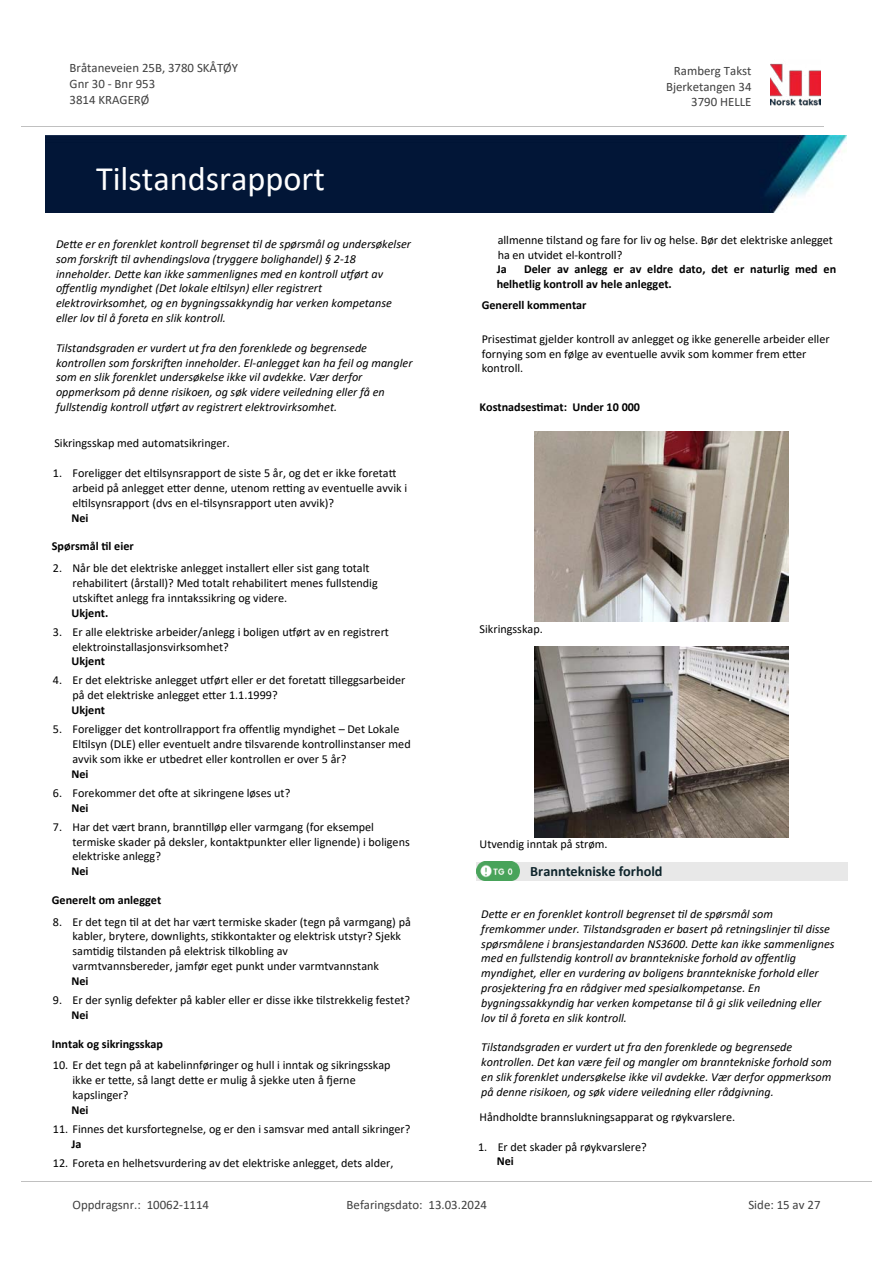
<style>
.page{position:relative;width:893px;height:1263px;background:#fff}
.page>*{position:absolute;margin:0;border:0;box-sizing:border-box;transform-origin:0 0}
.t1{font:34.35px "Calibri";color:#fff}
.t2{font:700 14.25px "Calibri";color:#0f252c}
.t3{font:12.9px/15.8px "Calibri";color:#404040}
.t4{font:12.15px/14.9px "Calibri";color:#000}
.t5{font:italic 12.15px/14.9px "Calibri";color:#000}
.t6{font:700 12.15px/14.9px "Calibri";color:#000}
</style>
<div class="page">
<img style="left:534px;top:431px;width:254px;height:191px">
<img style="left:534px;top:646px;width:254px;height:191px">
<div style="left:477px;top:862px;width:371px;height:18px;background:#e8e8e8"></div>
<img style="left:477px;top:862px;width:42px;height:18px">
<img style="left:770px;top:63px;width:51px;height:43px">
<hr style="left:21px;top:127px;width:802px;height:1px;background:#c0c0c0">
<img style="left:46px;top:135px;width:800px;height:78px">
<hr style="left:21px;top:1181px;width:851px;height:1px;background:#c0c0c0">
<p class="t3" style="left:70px;top:60px;width:170px">Bråtaneveien 25B, 3780 SKÅTØY<br>Gnr 30 - Bnr 953<br>3814 KRAGERØ</p>
<p class="t3" style="left:674px;top:63px;width:79px">Ramberg Takst</p>
<p class="t3" style="left:666px;top:78px;width:87px">Bjerketangen 34</p>
<p class="t3" style="left:691px;top:94px;width:62px">3790 HELLE</p>
<h1 class="t1" style="left:96px;top:155px;width:230px">Tilstandsrapport</h1>
<p class="t5" style="left:56px;top:236px;width:356px">De琀琀e er en forenklet kontroll begrenset 琀椀l de spørsmål og undersøkelser som forskri昀琀 琀椀l avhendingslova (tryggere bolighandel) § 2-18 inneholder. De琀琀e kan ikke sammenlignes med en kontroll u琀昀ørt av<br>o昀昀entlig myndighet (Det lokale el琀椀lsyn) eller registrert elektrovirksomhet, og en bygningssakkyndig har verken kompetanse eller lov 琀椀l å foreta en slik kontroll.</p>
<p class="t5" style="left:56px;top:340px;width:358px">Tilstandsgraden er vurdert ut fra den forenklede og begrensede kontrollen som forskri昀琀en inneholder. El-anlegget kan ha feil og mangler som en slik forenklet undersøkelse ikke vil avdekke. Vær derfor oppmerksom på denne risikoen, og søk videre veiledning eller få en fullstendig kontroll u琀昀ørt av registrert elektrovirksomhet.</p>
<p class="t4" style="left:54px;top:436px;width:177px">Sikringsskap med automatsikringer.</p>
<p class="t4" style="left:72px;top:465px;width:336px;text-indent:-20px">1. Foreligger det el琀椀lsynsrapport de siste 5 år, og det er ikke foreta琀琀arbeid på anlegget e琀琀er denne, utenom re琀紀ng av eventuelle avvik i el琀椀lsynsrapport (dvs en el-琀椀lsynsrapport uten avvik)?</p>
<p class="t6" style="left:71px;top:510px;width:19px">Nei</p>
<p class="t6" style="left:52px;top:539px;width:83px">Spørsmål 琀椀l eier</p>
<p class="t4" style="left:72px;top:560px;width:307px;text-indent:-20px">2. Når ble det elektriske anlegget installert eller sist gang totalt rehabilitert (årstall)? Med totalt rehabilitert menes fullstendig utski昀琀et anlegg fra inntakssikring og videre.</p>
<p class="t6" style="left:71px;top:605px;width:38px">Ukjent.</p>
<p class="t4" style="left:72px;top:624px;width:318px;text-indent:-20px">3. Er alle elektriske arbeider/anlegg i boligen u琀昀ørt av en registrert elektroinstallasjonsvirksomhet?</p>
<p class="t6" style="left:71px;top:654px;width:35px">Ukjent</p>
<p class="t4" style="left:72px;top:673px;width:334px;text-indent:-20px">4. Er det elektriske anlegget u琀昀ørt eller er det foreta琀琀 琀椀lleggsarbeider på det elektriske anlegget e琀琀er 1.1.1999?</p>
<p class="t6" style="left:71px;top:702px;width:35px">Ukjent</p>
<p class="t4" style="left:72px;top:721px;width:340px;text-indent:-20px">5. Foreligger det kontrollrapport fra o昀昀entlig myndighet – Det Lokale<br>El琀椀lsyn (DLE) eller eventuelt andre 琀椀lsvarende kontrollinstanser med avvik som ikke er utbedret eller kontrollen er over 5 år?</p>
<p class="t6" style="left:71px;top:766px;width:19px">Nei</p>
<p class="t4" style="left:53px;top:785px;width:239px">6. Forekommer det o昀琀e at sikringene løses ut?</p>
<p class="t6" style="left:71px;top:800px;width:19px">Nei</p>
<p class="t4" style="left:72px;top:819px;width:339px;text-indent:-20px">7. Har det vært brann, brann琀椀lløp eller varmgang (for eksempel termiske skader på deksler, kontaktpunkter eller lignende) i boligens elektriske anlegg?</p>
<p class="t6" style="left:71px;top:863px;width:19px">Nei</p>
<p class="t6" style="left:52px;top:892px;width:111px">Generelt om anlegget</p>
<p class="t4" style="left:72px;top:914px;width:340px;text-indent:-20px">8. Er det tegn 琀椀l at det har vært termiske skader (tegn på varmgang) på kabler, brytere, downlights, s琀椀kkontakter og elektrisk utstyr? Sjekk sam琀椀dig 琀椀lstanden på elektrisk 琀椀lkobling av<br>varmtvannsbereder, jamfør eget punkt under varmtvannstank</p>
<p class="t6" style="left:71px;top:973px;width:19px">Nei</p>
<p class="t4" style="left:53px;top:992px;width:359px">9. Er der synlig defekter på kabler eller er disse ikke 琀椀lstrekkelig festet?</p>
<p class="t6" style="left:71px;top:1007px;width:19px">Nei</p>
<p class="t6" style="left:52px;top:1036px;width:113px">Inntak og sikringsskap</p>
<p class="t4" style="left:72px;top:1057px;width:320px;text-indent:-20px">10. Er det tegn på at kabelinnføringer og hull i inntak og sikringsskap ikke er te琀琀e, så langt de琀琀e er mulig å sjekke uten å 昀樀erne kapslinger?</p>
<p class="t6" style="left:71px;top:1102px;width:19px">Nei</p>
<p class="t4" style="left:53px;top:1121px;width:359px">11. Finnes det kursfortegnelse, og er den i samsvar med antall sikringer?</p>
<p class="t6" style="left:71px;top:1136px;width:12px">Ja</p>
<p class="t4" style="left:53px;top:1155px;width:342px">12. Foreta en helhetsvurdering av det elektriske anlegget, dets alder,</p>
<p class="t4" style="left:498px;top:232px;width:337px">allmenne 琀椀lstand og fare for liv og helse. Bør det elektriske anlegget ha en utvidet el-kontroll?</p>
<p class="t6" style="left:497px;top:262px;width:12px">Ja</p>
<p class="t6" style="left:497px;top:262px;width:341px;text-indent:27px">Deler av anlegg er av eldre dato, det er naturlig med en helhetlig kontroll av hele anlegget.</p>
<p class="t6" style="left:482px;top:297px;width:106px">Generell kommentar</p>
<p class="t4" style="left:482px;top:331px;width:349px">Prises琀椀mat gjelder kontroll av anlegget og ikke generelle arbeider eller fornying som en følge av eventuelle avvik som kommer frem e琀琀er kontroll.</p>
<p class="t6" style="left:480px;top:400px;width:162px">Kostnadses琀椀mat: Under 10 000</p>
<p class="t4" style="left:480px;top:621px;width:65px">Sikringsskap.</p>
<p class="t4" style="left:480px;top:836px;width:130px">Utvendig inntak på strøm.</p>
<p class="t2" style="left:530px;top:861px;width:134px">Branntekniske forhold</p>
<p class="t5" style="left:481px;top:906px;width:355px">De琀琀e er en forenklet kontroll begrenset 琀椀l de spørsmål som fremkommer under. Tilstandsgraden er basert på retningslinjer 琀椀l disse spørsmålene i bransjestandarden NS3600. De琀琀e kan ikke sammenlignes med en fullstendig kontroll av branntekniske forhold av o昀昀entlig myndighet, eller en vurdering av boligens branntekniske forhold eller prosjektering fra en rådgiver med spesialkompetanse. En bygningssakkyndig har verken kompetanse 琀椀l å gi slik veiledning eller lov 琀椀l å foreta en slik kontroll.</p>
<p class="t5" style="left:481px;top:1039px;width:352px">Tilstandsgraden er vurdert ut fra den forenklede og begrensede kontrollen. Det kan være feil og mangler om branntekniske forhold som en slik forenklet undersøkelse ikke vil avdekke. Vær derfor oppmerksom på denne risikoen, og søk videre veiledning eller rådgivning.</p>
<p class="t4" style="left:480px;top:1109px;width:257px">Håndholdte brannslukningsapparat og røykvarslere.</p>
<p class="t4" style="left:478px;top:1139px;width:170px">1. Er det skader på røykvarslere?</p>
<p class="t6" style="left:497px;top:1154px;width:19px">Nei</p>
<p class="t3" style="left:72px;top:1197px;width:138px">Oppdragsnr.: 10062-1114</p>
<p class="t3" style="left:347px;top:1197px;width:142px">Befaringsdato: 13.03.2024</p>
<p class="t3" style="left:748px;top:1197px;width:74px">Side: 15 av 27</p>
</div>
